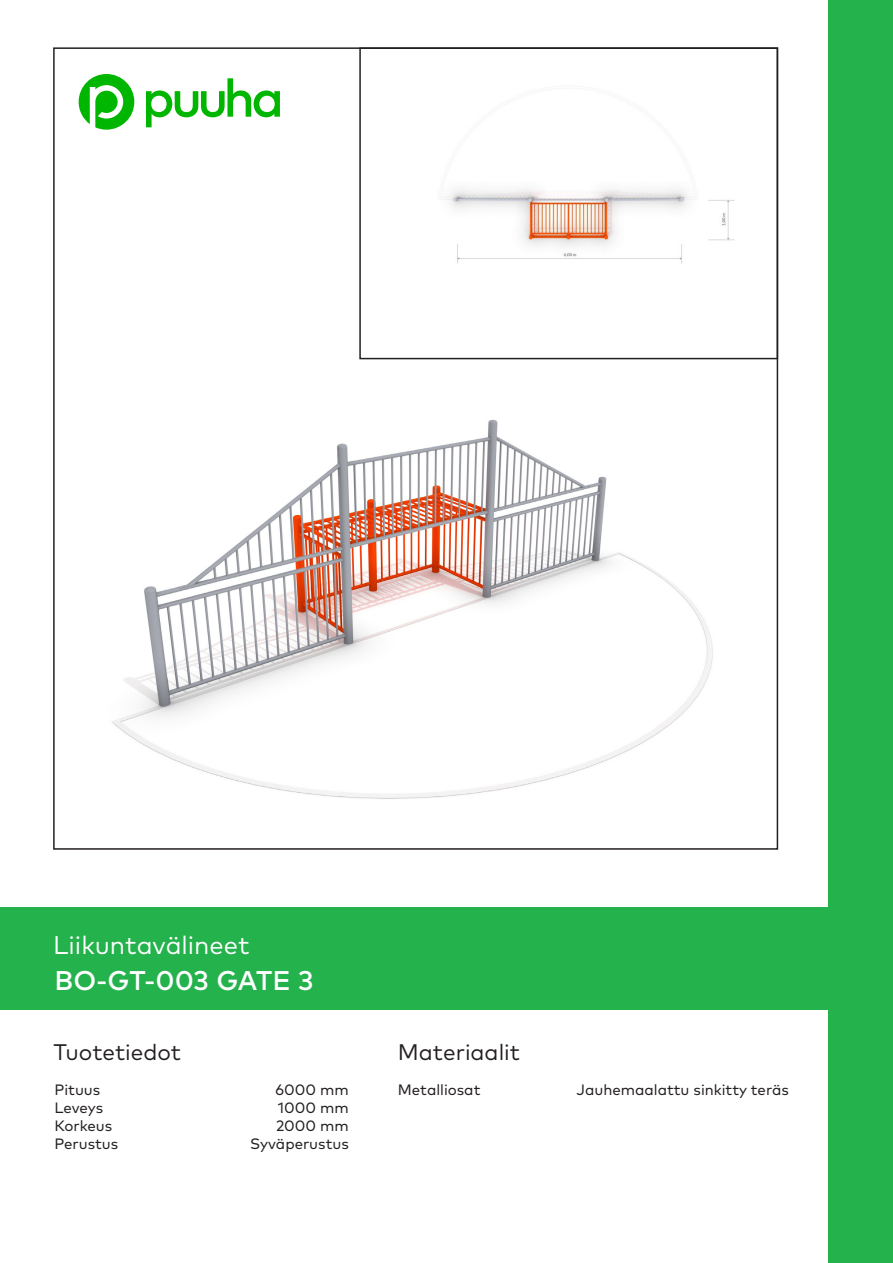
<style>
.page{position:relative;width:893px;height:1263px;background:#fff}
.page>*{position:absolute;margin:0;border:0;box-sizing:border-box;transform-origin:0 0}
.TUOTENUMERO{font:500 27px "Mark Pro";letter-spacing:-.01em;color:#fff}
.TUOTERYHMÄ{font:25.5px "Mark Pro";color:#fff}
.TUOTE_MATERIAALI{font:22.5px "Mark Pro";color:#231f20}
.Tiedot{font:15px "Mark Pro";color:#231f20}
.Numerot{font:15px "Mark Pro";color:#231f20}
</style>
<div class="page">
<img style="left:444px;top:123px;width:291px;height:141px">
<div style="left:828px;top:0;width:65px;height:1263px;background:#23b24b"></div>
<div style="left:0;top:907px;width:884px;height:102px;background:#23b24b"></div>
<div style="left:359px;top:47px;width:419px;height:312px;border:2px solid #231f20"></div>
<svg style="left:79px;top:74px;width:55px;height:56px"></svg>
<svg style="left:146px;top:78px;width:134px;height:49px"></svg>
<img style="left:112px;top:419px;width:601px;height:380px">
<p class="TUOTERYHMÄ" style="left:53px;top:926px;width:198px">Liikuntavälineet</p>
<p class="TUOTENUMERO" style="left:54px;top:960px;width:261px">BO-GT-003 GATE 3</p>
<p class="TUOTE_MATERIAALI" style="left:53px;top:1035px;width:129px">Tuotetiedot</p>
<p class="TUOTE_MATERIAALI" style="left:398px;top:1035px;width:124px">Materiaalit</p>
<p class="Tiedot" style="left:54px;top:1078px;width:47px">Pituus</p>
<p class="Tiedot" style="left:54px;top:1096px;width:50px">Leveys</p>
<p class="Tiedot" style="left:54px;top:1114px;width:59px">Korkeus</p>
<p class="Tiedot" style="left:54px;top:1132px;width:65px">Perustus</p>
<p class="Tiedot" style="left:398px;top:1078px;width:84px">Metalliosat</p>
<p class="Tiedot" style="left:576px;top:1078px;width:214px">Jauhemaalattu sinkitty teräs</p>
<p class="Numerot" style="left:276px;top:1078px;width:75px">6000 mm</p>
<p class="Numerot" style="left:278px;top:1096px;width:72px">1000 mm</p>
<p class="Numerot" style="left:276px;top:1114px;width:74px">2000 mm</p>
<p class="Tiedot" style="left:250px;top:1132px;width:100px">Syväperustus</p>
</div>
